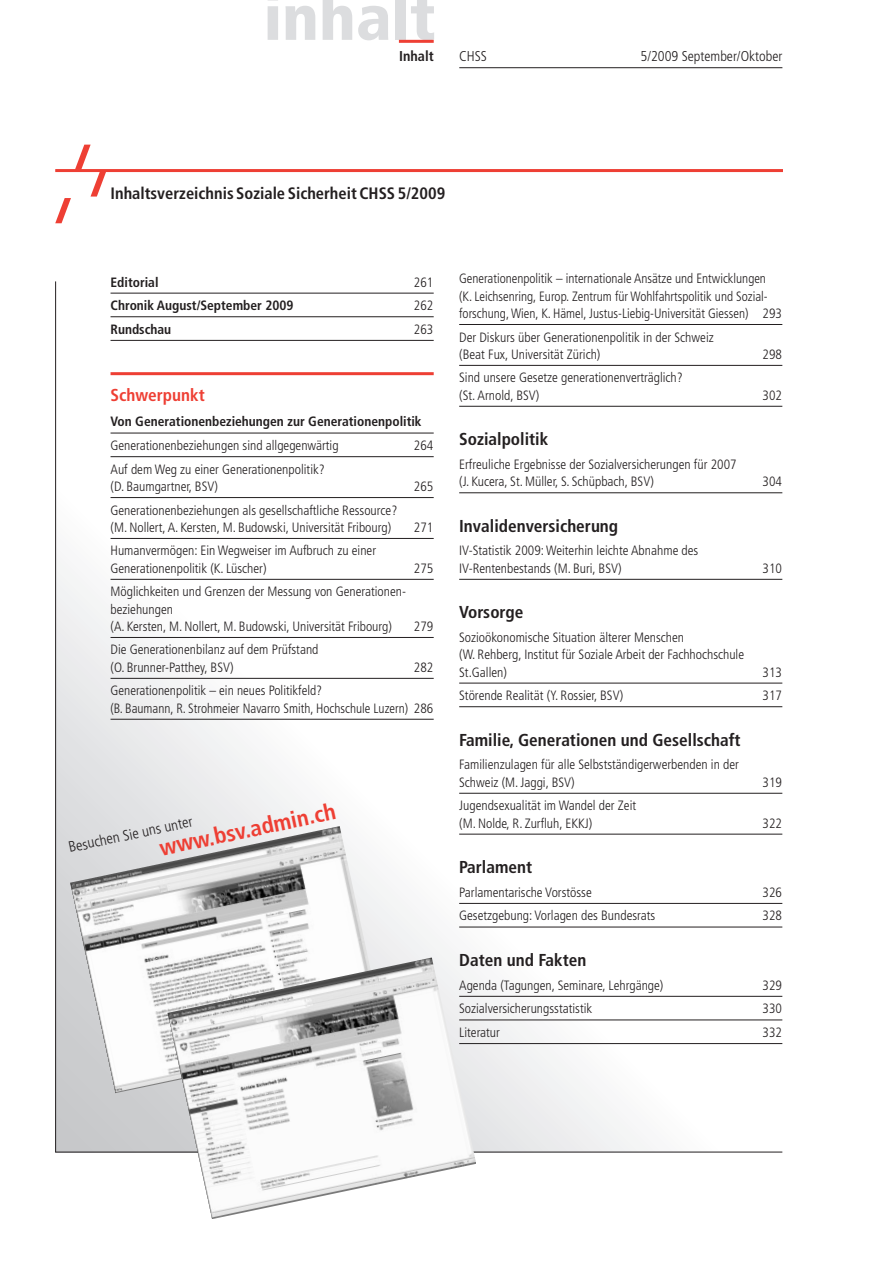
<style>
.page{position:relative;width:893px;height:1263px;background:#fff}
.page>*{position:absolute;margin:0;border:0;box-sizing:border-box;transform-origin:0 0}
.t1{font:900 condensed 64.5px "Frutiger LT Std";color:#dcdddf}
.t2{font:700 condensed 22.95px "Frutiger";color:#ee3f34}
.t3{font:700 condensed 17.25px "Frutiger";color:#231f20}
.t4{font:700 condensed 17.25px "Frutiger";color:#ee3f34}
.t5{font:700 condensed 16.5px "Frutiger";color:#231f20}
.t6{font:300 condensed 15px "Frutiger LT Std";color:#231f20}
.t7{font:300 condensed 14.25px "Frutiger LT Std";color:#231f20}
.t8{font:700 condensed 14.25px "Frutiger LT Std";color:#231f20}
.t9{font:300 condensed 13.5px/17.2px "Frutiger LT Std";color:#231f20}
.t10{font:700 condensed 13.5px "Frutiger";color:#231f20}
</style>
<div class="page">
<hr style="left:399px;top:40px;width:35px;height:3px;background:#ee3f34">
<hr style="left:459px;top:67px;width:323px;height:1px;background:#231f20">
<svg style="left:55px;top:145px;width:51px;height:78px"></svg>
<hr style="left:55px;top:169px;width:727px;height:3px;background:#ee3f34">
<svg style="left:56px;top:387px;width:725px;height:765px"></svg>
<hr style="left:55px;top:1152px;width:727px;height:1px;background:#231f20">
<hr style="left:55px;top:281px;width:1px;height:871px;background:#231f20">
<hr style="left:111px;top:293px;width:323px;height:1px;background:#231f20">
<hr style="left:111px;top:316px;width:323px;height:1px;background:#231f20">
<hr style="left:111px;top:340px;width:323px;height:1px;background:#231f20">
<hr style="left:111px;top:372px;width:323px;height:3px;background:#ee3f34">
<hr style="left:111px;top:433px;width:323px;height:1px;background:#231f20">
<hr style="left:111px;top:456px;width:323px;height:1px;background:#231f20">
<hr style="left:111px;top:497px;width:323px;height:1px;background:#231f20">
<hr style="left:111px;top:538px;width:323px;height:1px;background:#231f20">
<hr style="left:111px;top:579px;width:323px;height:1px;background:#231f20">
<hr style="left:111px;top:637px;width:323px;height:1px;background:#231f20">
<hr style="left:111px;top:678px;width:323px;height:1px;background:#231f20">
<hr style="left:111px;top:719px;width:323px;height:1px;background:#231f20">
<hr style="left:459px;top:324px;width:323px;height:1px;background:#231f20">
<hr style="left:459px;top:365px;width:323px;height:1px;background:#231f20">
<hr style="left:459px;top:406px;width:323px;height:1px;background:#231f20">
<hr style="left:459px;top:492px;width:323px;height:1px;background:#231f20">
<hr style="left:459px;top:579px;width:323px;height:1px;background:#231f20">
<hr style="left:459px;top:683px;width:323px;height:1px;background:#231f20">
<hr style="left:459px;top:706px;width:323px;height:1px;background:#231f20">
<hr style="left:459px;top:793px;width:323px;height:1px;background:#231f20">
<hr style="left:459px;top:834px;width:323px;height:1px;background:#231f20">
<hr style="left:459px;top:903px;width:323px;height:1px;background:#231f20">
<hr style="left:459px;top:927px;width:323px;height:1px;background:#231f20">
<hr style="left:459px;top:996px;width:323px;height:1px;background:#231f20">
<hr style="left:459px;top:1020px;width:323px;height:1px;background:#231f20">
<hr style="left:459px;top:1043px;width:323px;height:1px;background:#231f20">
<img style="left:70px;top:826px;width:315px;height:267px">
<img style="left:168px;top:957px;width:308px;height:262px">
<h1 class="t1" style="left:264px;top:-21px;width:174px">inhalt</h1>
<p class="t8" style="left:399px;top:47px;width:36px">Inhalt</p>
<p class="t7" style="left:459px;top:48px;width:29px">CHSS</p>
<p class="t7" style="left:640px;top:48px;width:143px">5/2009 September/Oktober</p>
<p class="t5" style="left:111px;top:183px;width:336px">Inhaltsverzeichnis Soziale Sicherheit CHSS 5/2009</p>
<p class="t10" style="left:111px;top:274px;width:50px">Editorial</p>
<p class="t9" style="left:414px;top:273px;width:21px">261</p>
<p class="t10" style="left:111px;top:297px;width:185px">Chronik August/September 2009</p>
<p class="t9" style="left:414px;top:297px;width:21px">262</p>
<p class="t10" style="left:111px;top:321px;width:62px">Rundschau</p>
<p class="t9" style="left:414px;top:321px;width:21px">263</p>
<p class="t4" style="left:111px;top:384px;width:96px">Schwerpunkt</p>
<p class="t10" style="left:111px;top:414px;width:313px">Von Generationenbeziehungen zur Generationenpolitik</p>
<p class="t9" style="left:111px;top:437px;width:230px">Generationenbeziehungen sind allgegenwärtig</p>
<p class="t9" style="left:414px;top:437px;width:21px">264</p>
<p class="t9" style="left:111px;top:461px;width:216px">Auf dem Weg zu einer Generationenpolitik? (D. Baumgartner, BSV)</p>
<p class="t9" style="left:414px;top:478px;width:21px">265</p>
<p class="t9" style="left:111px;top:501px;width:288px">Generationenbeziehungen als gesellschaftliche Ressource? (M. Nollert, A. Kersten, M. Budowski, Universität Fribourg)</p>
<p class="t9" style="left:111px;top:542px;width:267px">Humanvermögen: Ein Wegweiser im Aufbruch zu einer<br>Generationenpolitik (K. Lüscher)</p>
<p class="t9" style="left:111px;top:583px;width:297px">Möglichkeiten und Grenzen der Messung von Generationen&shy;beziehungen<br>(A. Kersten, M. Nollert, M. Budowski, Universität Fribourg)</p>
<p class="t9" style="left:414px;top:519px;width:21px">271</p>
<p class="t9" style="left:414px;top:560px;width:21px">275</p>
<p class="t9" style="left:414px;top:618px;width:21px">279</p>
<p class="t9" style="left:111px;top:641px;width:210px">Die Generationenbilanz auf dem Prüfstand (O. Brunner-Patthey, BSV)</p>
<p class="t9" style="left:414px;top:659px;width:21px">282</p>
<p class="t9" style="left:111px;top:682px;width:324px">Generationenpolitik – ein neues Politikfeld?<br>(B. Baumann, R. Strohmeier Navarro Smith, Hochschule Luzern) 286</p>
<h2 class="t2" style="left:157px;top:835px;width:181px;rotate:-12deg">www.bsv.admin.ch</h2>
<p class="t6" style="left:67px;top:839px;width:128px;rotate:-12deg">Besuchen Sie uns unter</p>
<p class="t9" style="left:459px;top:270px;width:324px">Generationenpolitik – internationale Ansätze und Entwicklungen (K. Leichsenring, Europ. Zentrum für Wohlfahrtspolitik und Sozial&shy;forschung, Wien, K. Hämel, Justus-Liebig-Universität Giessen) 293</p>
<p class="t9" style="left:459px;top:328px;width:256px">Der Diskurs über Generationenpolitik in der Schweiz (Beat Fux, Universität Zürich)</p>
<p class="t9" style="left:762px;top:346px;width:21px">298</p>
<p class="t9" style="left:459px;top:369px;width:225px">Sind unsere Gesetze generationenverträglich? (St. Arnold, BSV)</p>
<p class="t3" style="left:459px;top:429px;width:91px">Sozialpolitik</p>
<p class="t9" style="left:459px;top:456px;width:279px">Erfreuliche Ergebnisse der Sozialversicherungen für 2007 (J. Kucera, St. Müller, S. Schüpbach, BSV)</p>
<p class="t3" style="left:459px;top:516px;width:160px">Invalidenversicherung</p>
<p class="t9" style="left:459px;top:542px;width:241px">IV-Statistik 2009: Weiterhin leichte Abnahme des<br>IV-Rentenbestands (M. Buri, BSV)</p>
<p class="t3" style="left:459px;top:602px;width:66px">Vorsorge</p>
<p class="t9" style="left:459px;top:629px;width:286px">Sozioökonomische Situation älterer Menschen<br>(W. Rehberg, Institut für Soziale Arbeit der Fachhochschule<br>St.Gallen)</p>
<p class="t9" style="left:762px;top:387px;width:21px">302</p>
<p class="t9" style="left:762px;top:473px;width:21px">304</p>
<p class="t9" style="left:762px;top:560px;width:21px">310</p>
<p class="t9" style="left:762px;top:663px;width:21px">313</p>
<p class="t9" style="left:459px;top:687px;width:165px">Störende Realität (Y. Rossier, BSV)</p>
<p class="t9" style="left:762px;top:687px;width:21px">317</p>
<p class="t3" style="left:459px;top:729px;width:283px">Familie, Generationen und Gesellschaft</p>
<p class="t9" style="left:459px;top:756px;width:281px">Familienzulagen für alle Selbstständigerwerbenden in der<br>Schweiz (M. Jaggi, BSV)</p>
<p class="t9" style="left:762px;top:773px;width:21px">319</p>
<p class="t9" style="left:459px;top:797px;width:178px">Jugendsexualität im Wandel der Zeit (M. Nolde, R. Zurfluh, EKKJ)</p>
<p class="t9" style="left:762px;top:814px;width:21px">322</p>
<p class="t3" style="left:459px;top:857px;width:74px">Parlament</p>
<p class="t9" style="left:459px;top:884px;width:134px">Parlamentarische Vorstösse</p>
<p class="t9" style="left:762px;top:884px;width:21px">326</p>
<p class="t9" style="left:459px;top:907px;width:198px">Gesetzgebung: Vorlagen des Bundesrats</p>
<p class="t9" style="left:762px;top:907px;width:21px">328</p>
<p class="t3" style="left:459px;top:950px;width:129px">Daten und Fakten</p>
<p class="t9" style="left:459px;top:976px;width:206px">Agenda (Tagungen, Seminare, Lehrgänge)</p>
<p class="t9" style="left:762px;top:976px;width:21px">329</p>
<p class="t9" style="left:459px;top:1000px;width:135px">Sozialversicherungsstatistik</p>
<p class="t9" style="left:762px;top:1000px;width:21px">330</p>
<p class="t9" style="left:459px;top:1024px;width:42px">Literatur</p>
<p class="t9" style="left:762px;top:1024px;width:21px">332</p>
</div>
